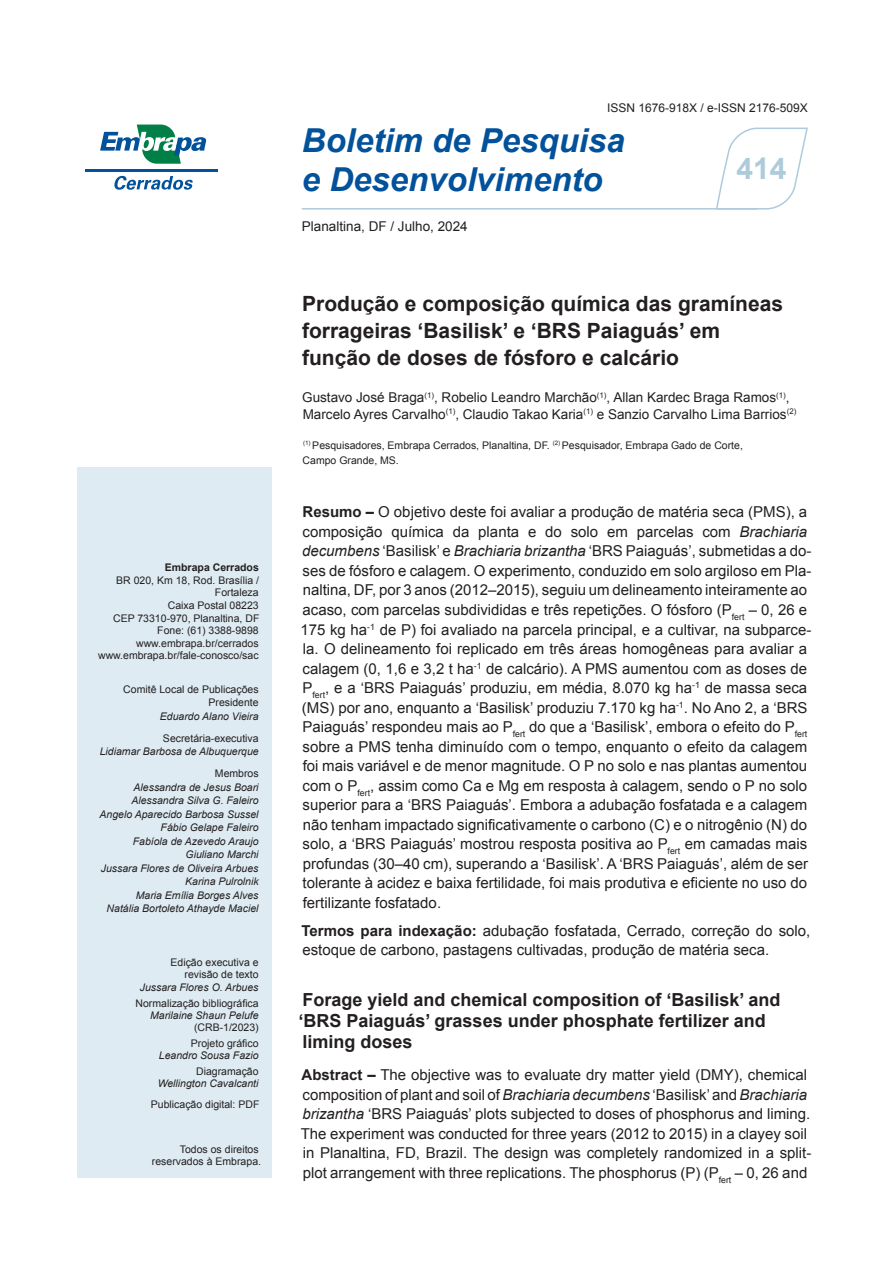
<style>
.page{position:relative;width:893px;height:1263px;background:#fff}
.page>*{position:absolute;margin:0;border:0;box-sizing:border-box;transform-origin:0 0}
.titulo_serie{font:italic 700 33px/39px "Arial";color:#01519b}
.numero_serie{font:700 30px "Arial";color:#adcbdb}
.titulo{font:700 21px/27px "Arial";color:#231f20}
.titulo_ingles{font:700 18px/21px "Arial";color:#231f20}
.resumo{font:15px/19.5px "Arial";color:#231f20}
.abstract{font:15px/19.5px "Arial";color:#231f20}
.autores{font:13.5px/16.5px "Arial";color:#231f20}
.imprenta{font:13.5px "Arial";color:#231f20}
.ISSN{font:12px "Arial";color:#231f20}
.CREDITO_DIREITA{font:italic 10.5px "Arial";color:#231f20}
.CREDITO_DIREITA-2{font:10.5px/12.6px "Arial";color:#231f20;text-align:right}
.autores_notas{font:10.5px/15px "Arial";color:#231f20}
.expediente{font:italic 10.5px/12px "Arial";color:#231f20;text-align:right}
.expediente-espaco{font:10.5px/12px "Arial";color:#231f20;text-align:right}
.expediente-subtitulo{font:10.5px "Arial";color:#231f20}
.expediente-2{font:10.5px "Arial";color:#231f20}
.cgpe{font:700 10.5px "Arial";color:#231f20}
.s1{font-style:normal}
.s2{font-weight:700}
.s3{font-style:italic}
</style>
<div class="page">
<hr style="left:86px;top:169px;width:132px;height:2px;background:#01519b">
<svg style="left:100px;top:125px;width:107px;height:39px"></svg>
<svg style="left:114px;top:176px;width:79px;height:14px"></svg>
<hr style="left:302px;top:208px;width:455px;height:2px;background:#adcbdb">
<div style="left:78px;top:468px;width:194px;height:710px;background:#deebf2"></div>
<svg style="left:715px;top:127px;width:93px;height:83px"></svg>
<p class="cgpe" style="left:165px;top:560px;width:95px">Embrapa Cerrados</p>
<p class="CREDITO_DIREITA-2" style="left:116px;top:574px;width:144px">BR 020, Km 18, Rod. Brasília /<br>Fortaleza</p>
<p class="CREDITO_DIREITA-2" style="left:168px;top:599px;width:93px">Caixa Postal 08223</p>
<p class="CREDITO_DIREITA-2" style="left:113px;top:612px;width:148px">CEP 73310-970, Planaltina, DF</p>
<p class="CREDITO_DIREITA-2" style="left:157px;top:624px;width:103px">Fone: (61) 3388-9898</p>
<p class="CREDITO_DIREITA-2" style="left:136px;top:637px;width:124px">www.embrapa.br/cerrados</p>
<p class="CREDITO_DIREITA-2" style="left:98px;top:650px;width:162px">www.embrapa.br/fale-conosco/sac</p>
<p class="expediente-espaco" style="left:123px;top:683px;width:137px">Comitê Local de Publicações</p>
<p class="CREDITO_DIREITA-2" style="left:208px;top:696px;width:52px">Presidente</p>
<p class="CREDITO_DIREITA" style="left:160px;top:709px;width:100px">Eduardo Alano Vieira</p>
<p class="CREDITO_DIREITA-2" style="left:163px;top:732px;width:97px">Secretária-executiva</p>
<p class="CREDITO_DIREITA" style="left:100px;top:745px;width:160px">Lidiamar Barbosa de Albuquerque</p>
<p class="CREDITO_DIREITA-2" style="left:215px;top:767px;width:45px">Membros</p>
<p class="CREDITO_DIREITA" style="left:134px;top:780px;width:126px">Alessandra de Jesus Boari</p>
<p class="CREDITO_DIREITA" style="left:131px;top:794px;width:129px">Alessandra Silva G. Faleiro</p>
<p class="CREDITO_DIREITA" style="left:100px;top:807px;width:160px">Angelo Aparecido Barbosa Sussel</p>
<p class="CREDITO_DIREITA" style="left:161px;top:821px;width:100px">Fábio Gelape Faleiro</p>
<p class="CREDITO_DIREITA" style="left:133px;top:834px;width:127px">Fabíola de Azevedo Araujo</p>
<p class="CREDITO_DIREITA" style="left:186px;top:848px;width:74px">Giuliano Marchi</p>
<p class="CREDITO_DIREITA" style="left:101px;top:861px;width:159px">Jussara Flores de Oliveira Arbues</p>
<p class="CREDITO_DIREITA" style="left:185px;top:875px;width:75px">Karina Pulrolnik</p>
<p class="CREDITO_DIREITA" style="left:136px;top:888px;width:124px">Maria Emília Borges Alves</p>
<p class="CREDITO_DIREITA" style="left:107px;top:902px;width:153px">Natália Bortoleto Athayde Maciel</p>
<p class="expediente-espaco" style="left:171px;top:956px;width:90px">Edição executiva e revisão de texto</p>
<p class="expediente" style="left:140px;top:981px;width:120px">Jussara Flores O. Arbues</p>
<p class="expediente-subtitulo" style="left:136px;top:996px;width:125px">Normalização bibliográfica</p>
<p class="expediente" style="left:150px;top:1009px;width:110px">Marilaine Shaun Pelufe <span class="s1">(CRB-1/2023)</span></p>
<p class="expediente-subtitulo" style="left:191px;top:1036px;width:69px">Projeto gráfico</p>
<p class="expediente" style="left:159px;top:1049px;width:101px">Leandro Sousa Fazio</p>
<p class="expediente-subtitulo" style="left:196px;top:1065px;width:64px">Diagramação</p>
<p class="expediente" style="left:158px;top:1078px;width:102px">Wellington Cavalcanti</p>
<p class="expediente-2" style="left:151px;top:1097px;width:110px">Publicação digital: PDF</p>
<p class="expediente-espaco" style="left:152px;top:1143px;width:111px">Todos os direitos reservados à Embrapa.</p>
<p class="ISSN" style="left:607px;top:100px;width:202px">ISSN 1676-918X / e-ISSN 2176-509X</p>
<p class="titulo_serie" style="left:302px;top:122px;width:324px">Boletim de Pesquisa e Desenvolvimento</p>
<p class="imprenta" style="left:302px;top:217px;width:167px">Planaltina, DF / Julho, 2024</p>
<p class="numero_serie" style="left:737px;top:148px;width:52px">414</p>
<p class="titulo" style="left:302px;top:290px;width:482px">Produção e composição química das gramíneas forrageiras ‘Basilisk’ e ‘BRS Paiaguás’ em função de doses de fósforo e calcário</p>
<p class="autores" style="left:302px;top:390px;width:496px">Gustavo José Braga<sup>(1)</sup>, Robelio Leandro Marchão<sup>(1)</sup>, Allan Kardec Braga Ramos<sup>(1)</sup>,<br>Marcelo Ayres Carvalho<sup>(1)</sup>, Claudio Takao Karia<sup>(1)</sup> e Sanzio Carvalho Lima Barrios<sup>(2)</sup></p>
<p class="autores_notas" style="left:303px;top:438px;width:442px"><sup>(1)</sup> Pesquisadores, Embrapa Cerrados, Planaltina, DF. <sup>(2)</sup> Pesquisador, Embrapa Gado de Corte,<br>Campo Grande, MS.</p>
<p class="resumo" style="left:300px;top:502px;width:513px"><span class="s2">Resumo –</span> O objetivo deste foi avaliar a produção de matéria seca (PMS), a composição química da planta e do solo em parcelas com <span class="s3">Brachiaria decumbens</span> ‘Basilisk’ e <span class="s3">Brachiaria brizantha</span> ‘BRS Paiaguás’, submetidas a do&shy;ses de fósforo e calagem. O experimento, conduzido em solo argiloso em Pla&shy;naltina, DF, por 3 anos (2012–2015), seguiu um delineamento inteiramente ao acaso, com parcelas subdivididas e três repetições. O fósforo (P<sub>fert</sub> – 0, 26 e 175 kg ha<sup>-1</sup> de P) foi avaliado na parcela principal, e a cultivar, na subparce&shy;la. O delineamento foi replicado em três áreas homogêneas para avaliar a calagem (0, 1,6 e 3,2 t ha<sup>-1</sup> de calcário). A PMS aumentou com as doses de P<sub>fert</sub>, e a ‘BRS Paiaguás’ produziu, em média, 8.070 kg ha<sup>-1</sup> de massa seca (MS) por ano, enquanto a ‘Basilisk’ produziu 7.170 kg ha<sup>-1</sup>. No Ano 2, a ‘BRS Paiaguás’ respondeu mais ao P<sub>fert</sub> do que a ‘Basilisk’, embora o efeito do P<sub>fert </sub>sobre a PMS tenha diminuído com o tempo, enquanto o efeito da calagem foi mais variável e de menor magnitude. O P no solo e nas plantas aumentou com o P<sub>fert</sub>, assim como Ca e Mg em resposta à calagem, sendo o P no solo superior para a ‘BRS Paiaguás’. Embora a adubação fosfatada e a calagem não tenham impactado significativamente o carbono (C) e o nitrogênio (N) do solo, a ‘BRS Paiaguás’ mostrou resposta positiva ao P<sub>fert</sub> em camadas mais profundas (30–40 cm), superando a ‘Basilisk’. A ‘BRS Paiaguás’, além de ser tolerante à acidez e baixa fertilidade, foi mais produtiva e eficiente no uso do fertilizante fosfatado.</p>
<p class="resumo" style="left:301px;top:921px;width:510px"><span class="s2">Termos para indexação:</span> adubação fosfatada, Cerrado, correção do solo, estoque de carbono, pastagens cultivadas, produção de matéria seca.</p>
<p class="titulo_ingles" style="left:299px;top:990px;width:483px">Forage yield and chemical composition of ‘Basilisk’ and ‘BRS Paiaguás’ grasses under phosphate fertilizer and liming doses</p>
<p class="abstract" style="left:301px;top:1065px;width:512px"><span class="s2">Abstract –</span> The objective was to evaluate dry matter yield (DMY), chemical composition of plant and soil of <span class="s3">Brachiaria decumbens</span> ‘Basilisk’ and <span class="s3">Brachiaria brizantha</span> ‘BRS Paiaguás’ plots subjected to doses of phosphorus and liming.<br>The experiment was conducted for three years (2012 to 2015) in a clayey soil in Planaltina, FD, Brazil. The design was completely randomized in a split&shy;plot arrangement with three replications. The phosphorus (P) (P<sub>fert</sub> – 0, 26 and</p>
</div>
